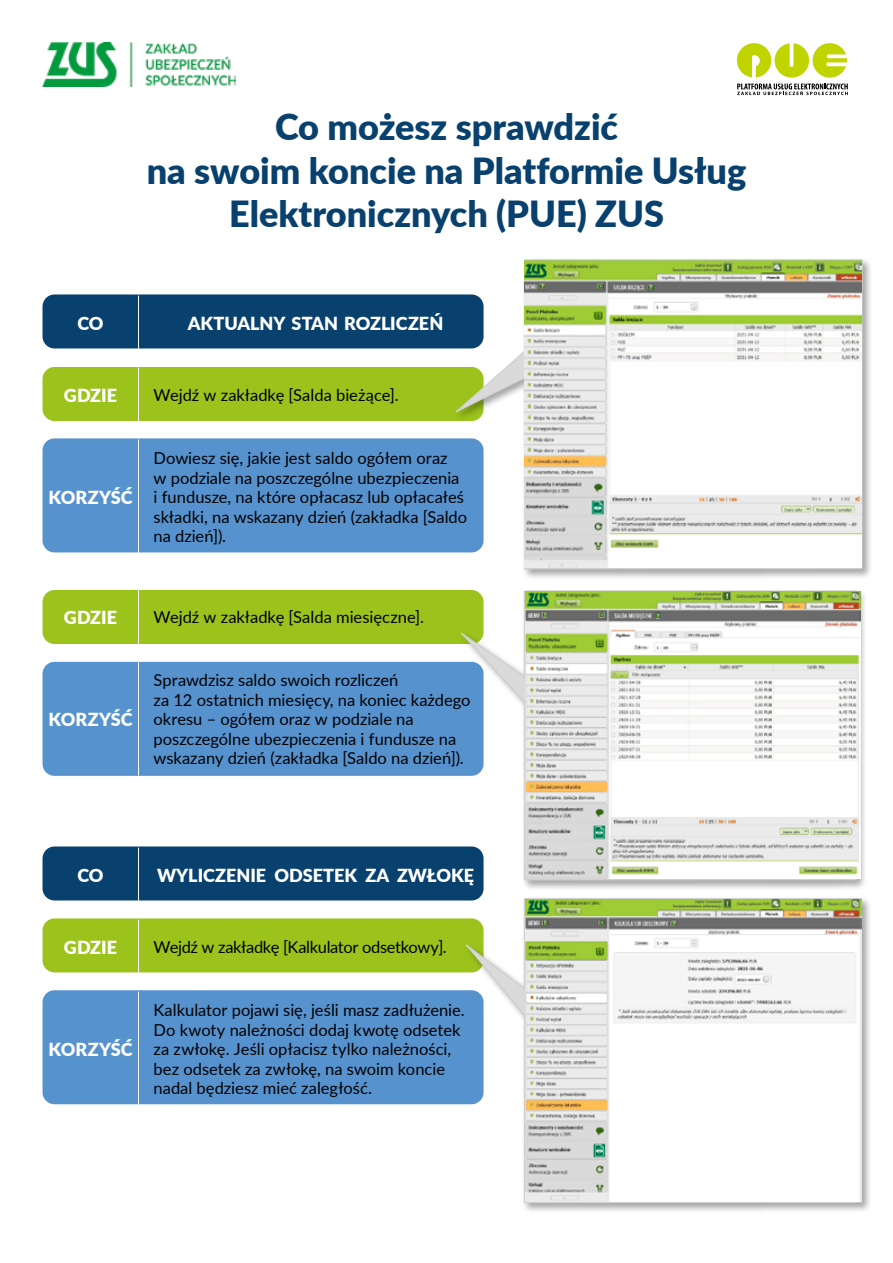
<style>
.page{position:relative;width:893px;height:1263px;background:#fff}
.page>*{position:absolute;margin:0;border:0;box-sizing:border-box;transform-origin:0 0}
.t1{font:900 36px/43.5px "Lato";color:#08406e;text-align:center}
.tabela_glowka{font:900 18px "Lato";color:#fff}
.tabela_tekst{font:16.5px/19.5px "Lato";color:#000}
.tabela_tekst-2{font:16.5px "Lato";letter-spacing:-.02em;color:#000}
</style>
<div class="page">
<div style="left:43px;top:294px;width:441px;height:54px;background:#08406e;border-radius:12px"></div>
<div style="left:43px;top:367px;width:441px;height:54px;background:#9bc31c;border-radius:12px"></div>
<div style="left:43px;top:438px;width:441px;height:114px;background:#5692ce;border-radius:12px"></div>
<div style="left:43px;top:662px;width:441px;height:114px;background:#5692ce;border-radius:12px"></div>
<div style="left:43px;top:590px;width:441px;height:54px;background:#9bc31c;border-radius:12px"></div>
<div style="left:43px;top:846px;width:441px;height:54px;background:#08406e;border-radius:12px"></div>
<div style="left:43px;top:918px;width:441px;height:54px;background:#9bc31c;border-radius:12px"></div>
<div style="left:43px;top:990px;width:441px;height:114px;background:#5692ce;border-radius:12px"></div>
<div style="left:454px;top:258px;width:418px;height:322px;background:#000;opacity:.35"></div>
<svg style="left:448px;top:259px;width:415px;height:311px"></svg>
<div style="left:464px;top:896px;width:408px;height:318px;background:#000;opacity:.35"></div>
<svg style="left:458px;top:897px;width:404px;height:307px"></svg>
<div style="left:459px;top:589px;width:408px;height:302px;background:#000;opacity:.35"></div>
<svg style="left:453px;top:590px;width:405px;height:291px"></svg>
<hr style="left:138px;top:296px;width:1px;height:54px;background:#fff">
<hr style="left:138px;top:368px;width:1px;height:54px;background:#fff">
<hr style="left:138px;top:440px;width:1px;height:114px;background:#fff">
<hr style="left:138px;top:590px;width:1px;height:54px;background:#fff">
<hr style="left:138px;top:662px;width:1px;height:114px;background:#fff">
<hr style="left:138px;top:848px;width:1px;height:54px;background:#fff">
<hr style="left:138px;top:920px;width:1px;height:54px;background:#fff">
<hr style="left:138px;top:992px;width:1px;height:114px;background:#fff">
<img style="left:43px;top:43px;width:192px;height:43px">
<svg style="left:737px;top:43px;width:110px;height:35px"></svg>
<svg style="left:737px;top:84px;width:111px;height:11px"></svg>
<img style="left:525px;top:261px;width:336px;height:306px">
<img style="left:526px;top:592px;width:334px;height:286px">
<img style="left:525px;top:899px;width:336px;height:303px">
<h1 class="t1" style="left:147px;top:104px;width:601px">Co możesz sprawdzić<br>na swoim koncie na Platformie Usług<br>Elektronicznych (PUE) ZUS</h1>
<p class="tabela_glowka" style="left:77px;top:310px;width:28px">CO</p>
<p class="tabela_glowka" style="left:188px;top:310px;width:257px">AKTUALNY STAN ROZLICZEŃ</p>
<p class="tabela_glowka" style="left:64px;top:382px;width:55px">GDZIE</p>
<p class="tabela_tekst" style="left:154px;top:385px;width:247px">Wejdź w zakładkę [Salda bieżące].</p>
<p class="tabela_glowka" style="left:49px;top:484px;width:85px">KORZYŚĆ</p>
<p class="tabela_tekst" style="left:154px;top:448px;width:315px">Dowiesz się, jakie jest saldo ogółem oraz<br>w podziale na poszczególne ubezpieczenia i fundusze, na które opłacasz lub opłacałeś składki, na wskazany dzień (zakładka [Saldo na dzień]).</p>
<p class="tabela_glowka" style="left:64px;top:604px;width:55px">GDZIE</p>
<p class="tabela_tekst" style="left:154px;top:607px;width:272px">Wejdź w zakładkę [Salda miesięczne].</p>
<p class="tabela_glowka" style="left:49px;top:706px;width:85px">KORZYŚĆ</p>
<p class="tabela_tekst" style="left:154px;top:670px;width:319px">Sprawdzisz saldo swoich rozliczeń<br>za 12 ostatnich miesięcy, na koniec każdego okresu – ogółem oraz w podziale na poszczególne ubezpieczenia i fundusze na wskazany dzień (zakładka [Saldo na dzień]).</p>
<p class="tabela_glowka" style="left:77px;top:862px;width:28px">CO</p>
<p class="tabela_glowka" style="left:157px;top:862px;width:319px">WYLICZENIE ODSETEK ZA ZWŁOKĘ</p>
<p class="tabela_glowka" style="left:64px;top:934px;width:55px">GDZIE</p>
<p class="tabela_tekst-2" style="left:154px;top:935px;width:295px">Wejdź w zakładkę [Kalkulator odsetkowy].</p>
<p class="tabela_glowka" style="left:49px;top:1036px;width:85px">KORZYŚĆ</p>
<p class="tabela_tekst" style="left:154px;top:1000px;width:313px">Kalkulator pojawi się, jeśli masz zadłużenie.<br>Do kwoty należności dodaj kwotę odsetek za zwłokę. Jeśli opłacisz tylko należności, bez odsetek za zwłokę, na swoim koncie nadal będziesz mieć zaległość.</p>
</div>
